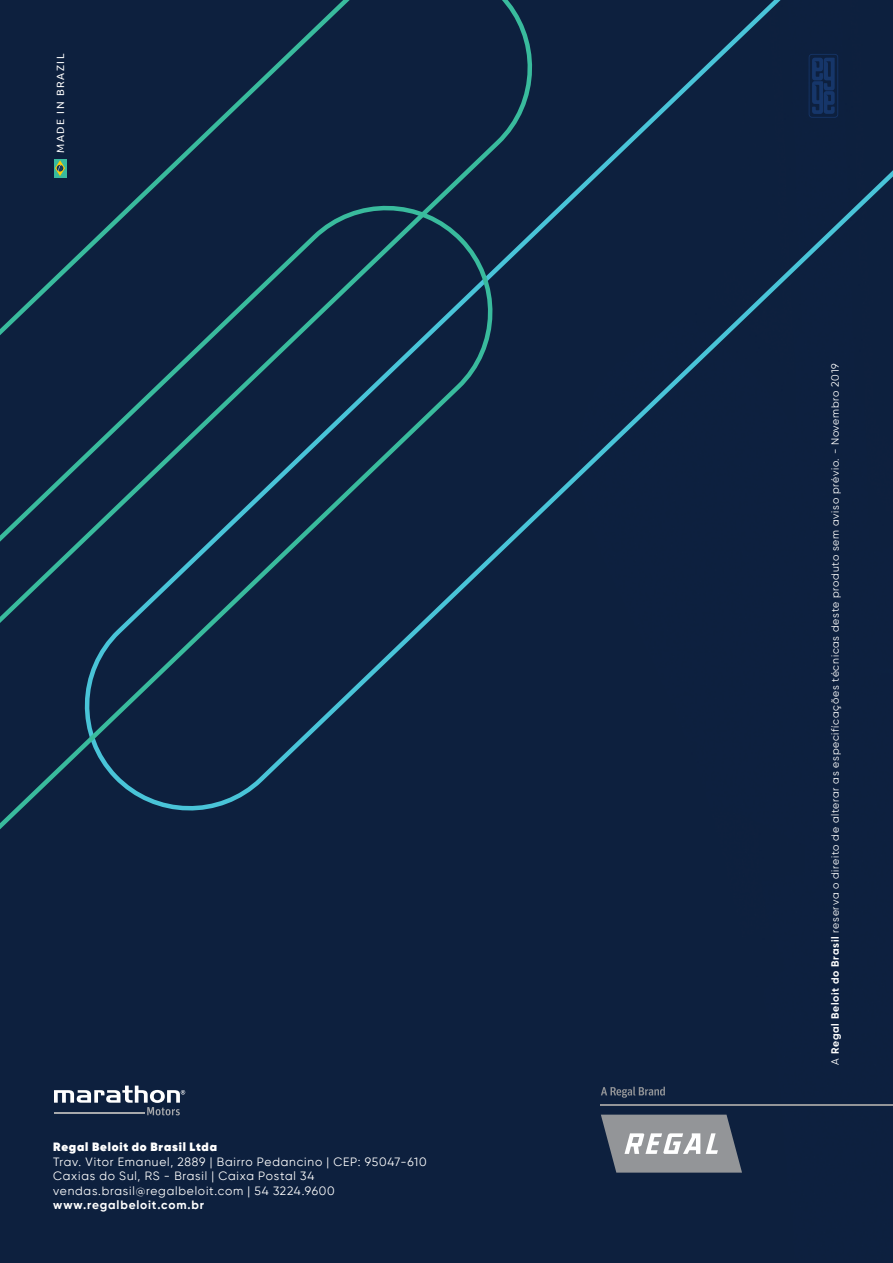
<style>
.page{position:relative;width:893px;height:1263px;background:#fff}
.page>*{position:absolute;margin:0;border:0;box-sizing:border-box;transform-origin:0 0}
.t1{font:12px/14.4px "Gilroy";letter-spacing:.065em;color:#fff}
.t2{font:800 12px "Gilroy";letter-spacing:.07em;color:#fff}
.t3{font:700 12px "Gilroy";letter-spacing:.065em;color:#fff}
.t4{font:10.5px "Gilroy";letter-spacing:.07em;color:#fff}
.t5{font:10.5px "Ubuntu";letter-spacing:.14em;color:#fff}
.s1{font-weight:700}
</style>
<div class="page">
<div style="left:0;top:825px;width:893px;height:438px;background:#0d203e"></div>
<div style="left:0;top:0;width:547px;height:964px;background:#0d203e"></div>
<div style="left:54px;top:159px;width:12px;height:18px;background:#39bb9d"></div>
<svg style="left:55px;top:160px;width:10px;height:16px"></svg>
<svg style="left:601px;top:1114px;width:141px;height:58px;background:#8f9398"></svg>
<hr style="left:601px;top:1104px;width:292px;height:1px;background:#939598">
<svg style="left:601px;top:1087px;width:64px;height:11px"></svg>
<div style="left:70px;top:0;width:823px;height:825px;background:#0d203e"></div>
<div style="left:0;top:191px;width:507px;height:1017px;background:#0d203e"></div>
<p class="t5" style="left:54px;top:153px;width:101px;rotate:-90deg">MADE IN BRAZIL</p>
<p class="t2" style="left:53px;top:1139px;width:165px">Regal Beloit do Brasil Ltda</p>
<p class="t1" style="left:53px;top:1154px;width:375px">Trav. Vitor Emanuel, 2889 | Bairro Pedancino | CEP: 95047-610<br>Caxias do Sul, RS - Brasil | Caixa Postal 34 vendas.brasil@regalbeloit.com | 54 3224.9600</p>
<p class="t3" style="left:53px;top:1197px;width:152px">www.regalbeloit.com.br</p>
<p class="t4" style="left:829px;top:1065px;width:702px;rotate:-90deg">A <span class="s1">Regal Beloit do Brasil</span> reserva o direito de alterar as especifícações técnicas deste produto sem aviso prévio. - Novembro 2019</p>
</div>
